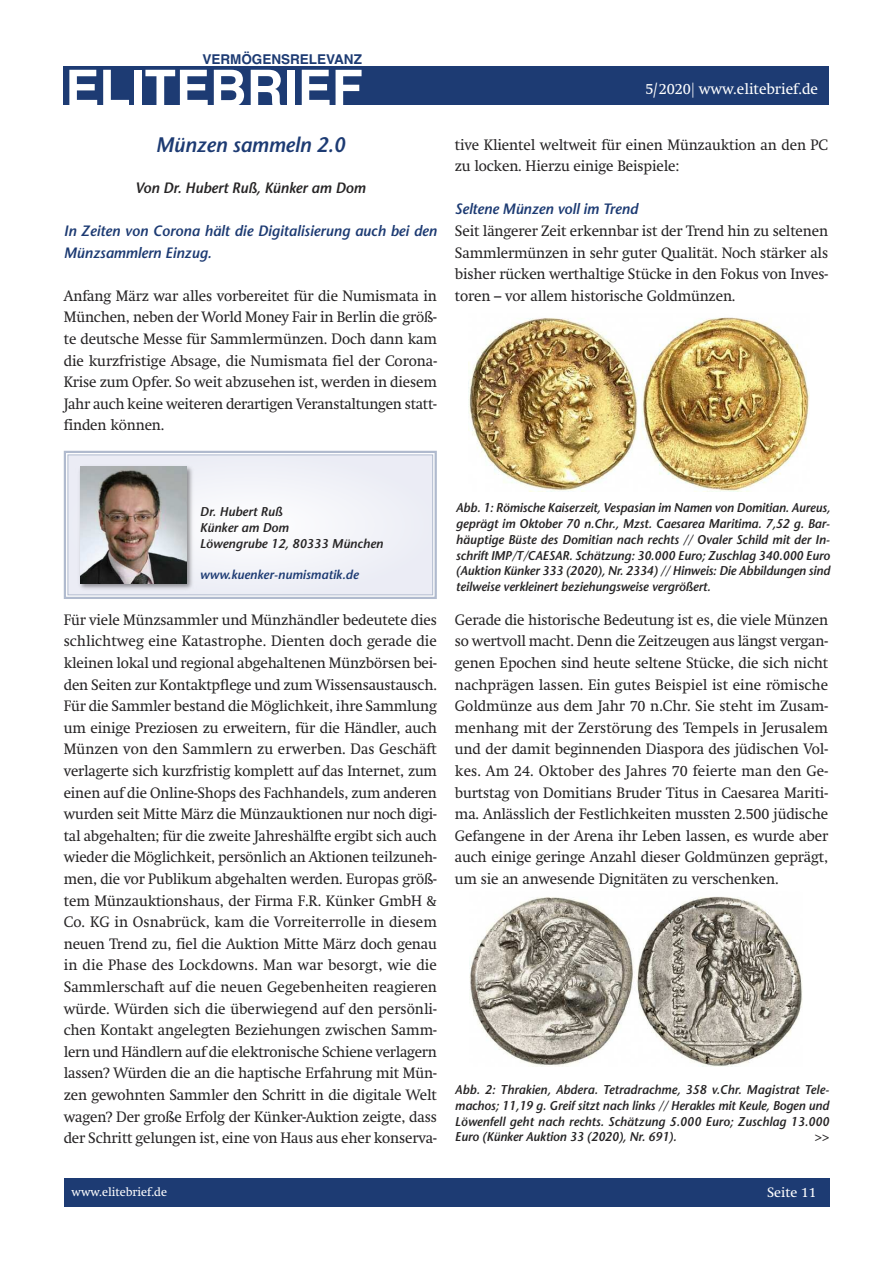
<style>
.page{position:relative;width:893px;height:1263px;background:#fff}
.page>*{position:absolute;margin:0;border:0;box-sizing:border-box;transform-origin:0 0}
.t1{font:700 51px "Helvetica";color:#fff}
.t2{font:italic 600 21px "Stone Sans";letter-spacing:-.01em;color:#1d3b73}
.t3{font:15px/21.6px "Swift";letter-spacing:-.01em;color:#272526;text-align:justify}
.t4{font:italic 600 15px/21.6px "Stone Sans";letter-spacing:-.005em;color:#1d3b73}
.t5{font:italic 600 15px "Stone Sans";letter-spacing:-.01em;color:#272526}
.t6{font:15px "Swift";color:#fff}
.t7{font:700 13.5px "Helvetica";color:#1d3b73}
.t8{font:13.5px "Swift";color:#fff}
.t9{font:italic 600 12.75px/15.8px "Stone Sans";letter-spacing:-.01em;color:#272526;text-align:justify}
.t10{font:italic 600 12.75px/15.8px "Stone Sans";letter-spacing:-.01em;color:#272526;text-align:justify;scale:.96 1}
.t11{font:italic 600 12.75px "Stone Sans";letter-spacing:-.005em;color:#1d3b73}
.t12{font:12px "Swift";color:#fff}
</style>
<div class="page">
<div style="left:64px;top:1178px;width:765px;height:29px;background:#1d3b73"></div>
<div style="left:64px;top:66px;width:765px;height:38px;background:#1d3b73"></div>
<img style="left:469px;top:317px;width:341px;height:175px">
<img style="left:470px;top:896px;width:332px;height:170px">
<div style="left:68px;top:455px;width:364px;height:139px;background:#f0f1f7"></div>
<div style="left:64px;top:451px;width:373px;height:148px;border:2px solid #b0bace"></div>
<div style="left:68px;top:454px;width:365px;height:141px;border:1px solid #b0bace"></div>
<img style="left:75px;top:466px;width:122px;height:129px">
<img style="left:80px;top:467px;width:106px;height:117px">
<p class="t7" style="left:202px;top:51px;width:161px">VERMÖGENSRELEVANZ</p>
<h1 class="t1" style="left:65px;top:59px;width:299px">ELITEBRIEF</h1>
<h2 class="t2" style="left:156px;top:137px;width:191px">Münzen sammeln 2.0</h2>
<p class="t5" style="left:135px;top:182px;width:232px">Von Dr. Hubert Ruß, Künker am Dom</p>
<p class="t4" style="left:64px;top:221px;width:375px">In Zeiten von Corona hält die Digitalisierung auch bei den<br>Münzsammlern Einzug.</p>
<p class="t3" style="left:64px;top:286px;width:375px">Anfang März war alles vorbereitet für die Numismata in München, neben der World Money Fair in Berlin die größ&shy;te deutsche Messe für Sammlermünzen. Doch dann kam die kurzfristige Absage, die Numismata fiel der Corona-Krise zum Opfer. So weit abzusehen ist, werden in diesem Jahr auch keine weiteren derartigen Veranstaltungen statt&shy;finden können.</p>
<p class="t6" style="left:645px;top:83px;width:174px">5/2020| www.elitebrief.de</p>
<p class="t3" style="left:455px;top:135px;width:375px">tive Klientel weltweit für einen Münzauktion an den PC zu locken. Hierzu einige Beispiele:</p>
<p class="t4" style="left:455px;top:200px;width:185px">Seltene Münzen voll im Trend</p>
<p class="t3" style="left:455px;top:221px;width:375px">Seit längerer Zeit erkennbar ist der Trend hin zu seltenen Sammlermünzen in sehr guter Qualität. Noch stärker als bisher rücken werthaltige Stücke in den Fokus von Inves&shy;toren – vor allem historische Goldmünzen.</p>
<p class="t9" style="left:200px;top:505px;width:185px;text-align:left">Dr. Hubert Ruß<br>Künker am Dom<br>Löwengrube 12, 80333 München</p>
<p class="t11" style="left:200px;top:570px;width:160px">www.kuenker-numismatik.de</p>
<p class="t3" style="left:64px;top:610px;width:375px">Für viele Münzsammler und Münzhändler bedeutete dies schlichtweg eine Katastrophe. Dienten doch gerade die kleinen lokal und regional abgehaltenen Münzbörsen bei&shy;den Seiten zur Kontaktpflege und zum Wissensaustausch.<br>Für die Sammler bestand die Möglichkeit, ihre Sammlung um einige Preziosen zu erweitern, für die Händler, auch Münzen von den Sammlern zu erwerben. Das Geschäft verlagerte sich kurzfristig komplett auf das Internet, zum einen auf die Online-Shops des Fachhandels, zum anderen wurden seit Mitte März die Münzauktionen nur noch digi&shy;tal abgehalten; für die zweite Jahreshälfte ergibt sich auch wieder die Möglichkeit, persönlich an Aktionen teilzuneh&shy;men, die vor Publikum abgehalten werden. Europas größ&shy;tem Münzauktionshaus, der Firma F.R. Künker GmbH &amp; Co. KG in Osnabrück, kam die Vorreiterrolle in diesem neuen Trend zu, fiel die Auktion Mitte März doch genau in die Phase des Lockdowns. Man war besorgt, wie die Sammlerschaft auf die neuen Gegebenheiten reagieren würde. Würden sich die überwiegend auf den persönli&shy;chen Kontakt angelegten Beziehungen zwischen Samm&shy;lern und Händlern auf die elektronische Schiene verlagern lassen? Würden die an die haptische Erfahrung mit Mün&shy;zen gewohnten Sammler den Schritt in die digitale Welt wagen? Der große Erfolg der Künker-Auktion zeigte, dass der Schritt gelungen ist, eine von Haus aus eher konserva-</p>
<p class="t12" style="left:72px;top:1187px;width:97px">www.elitebrief.de</p>
<p class="t9" style="left:456px;top:501px;width:376px">Abb. 1: Römische Kaiserzeit, Vespasian im Namen von Domitian. Aureus, geprägt im Oktober 70 n.Chr., Mzst. Caesarea Maritima. 7,52 g. Bar&shy;häuptige Büste des Domitian nach rechts // Ovaler Schild mit der In&shy;schrift IMP/T/CAESAR. Schätzung: 30.000 Euro; Zuschlag 340.000 Euro (Auktion Künker 333 (2020), Nr. 2334) // Hinweis: Die Abbildungen sind teilweise verkleinert beziehungsweise vergrößert.</p>
<p class="t3" style="left:455px;top:610px;width:375px">Gerade die historische Bedeutung ist es, die viele Münzen so wertvoll macht. Denn die Zeitzeugen aus längst vergan&shy;genen Epochen sind heute seltene Stücke, die sich nicht nachprägen lassen. Ein gutes Beispiel ist eine römische Goldmünze aus dem Jahr 70 n.Chr. Sie steht im Zusam&shy;menhang mit der Zerstörung des Tempels in Jerusalem und der damit beginnenden Diaspora des jüdischen Vol&shy;kes. Am 24. Oktober des Jahres 70 feierte man den Ge&shy;burtstag von Domitians Bruder Titus in Caesarea Mariti&shy;ma. Anlässlich der Festlichkeiten mussten 2.500 jüdische Gefangene in der Arena ihr Leben lassen, es wurde aber auch einige geringe Anzahl dieser Goldmünzen geprägt, um sie an anwesende Dignitäten zu verschenken.</p>
<p class="t10" style="left:455px;top:1083px;width:391px">Abb. 2: Thrakien, Abdera. Tetradrachme, 358 v.Chr. Magistrat Tele&shy;machos; 11,19 g. Greif sitzt nach links // Herakles mit Keule, Bogen und Löwenfell geht nach rechts. Schätzung 5.000 Euro; Zuschlag 13.000<br>Euro (Künker Auktion 33 (2020), Nr. 691).</p>
<p class="t10" style="left:814px;top:1130px;width:17px">&gt;&gt;</p>
<p class="t8" style="left:767px;top:1187px;width:51px">Seite 11</p>
</div>
